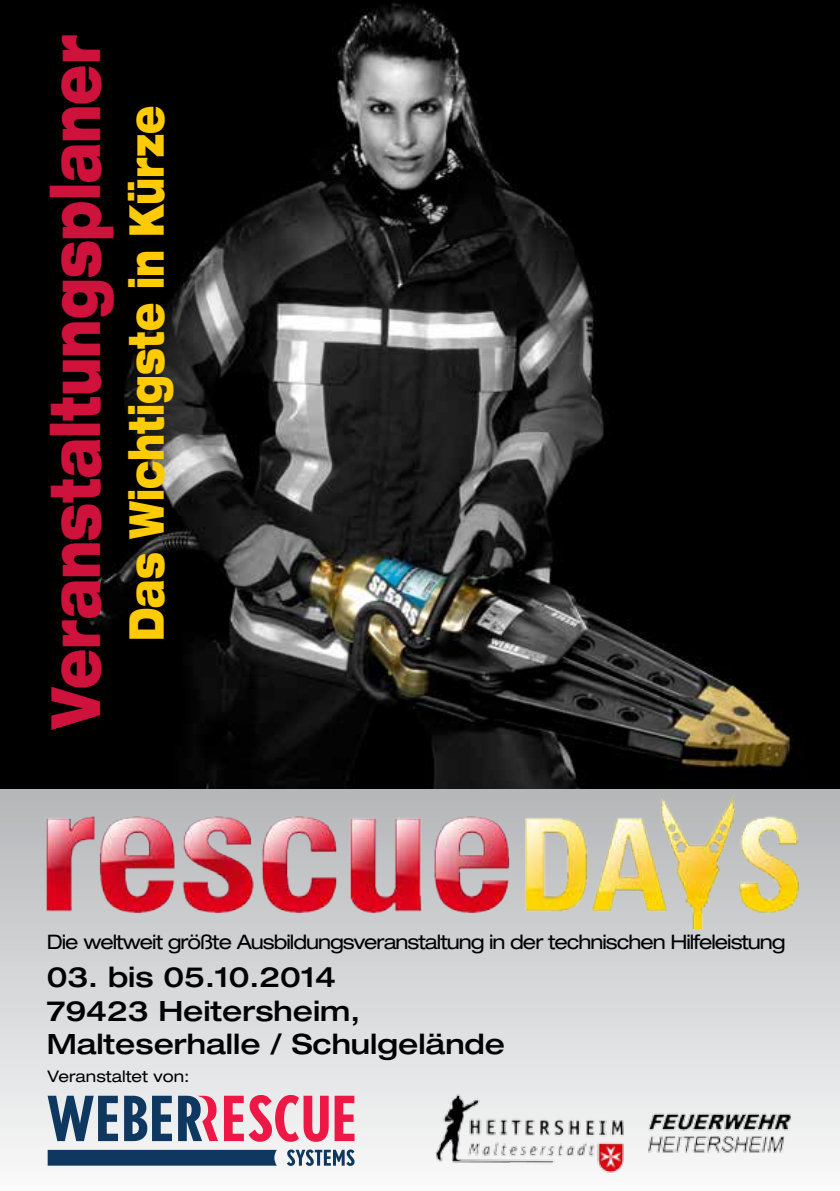
<style>
.page{position:relative;width:840px;height:1191px;background:#fff}
.page>*{position:absolute;margin:0;border:0;box-sizing:border-box;transform-origin:0 0}
.t1{font:900 expanded 68px "Helvetica Neue LT Pro";color:#ce123c;scale:.68 1}
.t2{font:900 expanded 48px "Helvetica Neue LT Pro";color:#ffcb05;scale:.68 1}
.t3{font:500 expanded 28px/33.6px "Helvetica Neue LT Pro";color:#000}
.t4{font:expanded 20px "Helvetica Neue LT Pro";letter-spacing:-.05em;color:#000101}
.t5{font:expanded 16px "Helvetica Neue LT Pro";color:#000}
</style>
<div class="page">
<svg style="left:0;top:788px;width:839px;height:378px;background:#d9dadb"></svg>
<svg style="left:48px;top:1095px;width:70px;height:46px;background:#6e869d"></svg>
<svg style="left:124px;top:1095px;width:48px;height:46px;background:#5a7690"></svg>
<svg style="left:48px;top:1149px;width:229px;height:16px;background:#1c4369"></svg>
<svg style="left:287px;top:1149px;width:67px;height:16px"></svg>
<svg style="left:224px;top:1095px;width:104px;height:46px;background:#ec7c95"></svg>
<svg style="left:334px;top:1095px;width:20px;height:46px"></svg>
<svg style="left:178px;top:1095px;width:40px;height:46px;background:#8b718c"></svg>
<img style="left:32px;top:792px;width:766px;height:136px">
<img style="left:0;top:0;width:839px;height:788px">
<img style="left:432px;top:1090px;width:367px;height:83px">
<h1 class="t1" style="left:31px;top:728px;width:1020px;rotate:-90deg">Veranstaltungsplaner</h1>
<h2 class="t2" style="left:115px;top:641px;width:788px;rotate:-90deg">Das Wichtigste in Kürze</h2>
<p class="t4" style="left:47px;top:929px;width:739px">Die weltweit größte Ausbildungsveranstaltung in der technischen Hilfeleistung</p>
<h3 class="t3" style="left:47px;top:959px;width:459px">03. bis 05.10.2014<br>79423 Heitersheim,<br>Malteserhalle / Schulgelände</h3>
<p class="t5" style="left:47px;top:1066px;width:143px">Veranstaltet von:</p>
</div>
